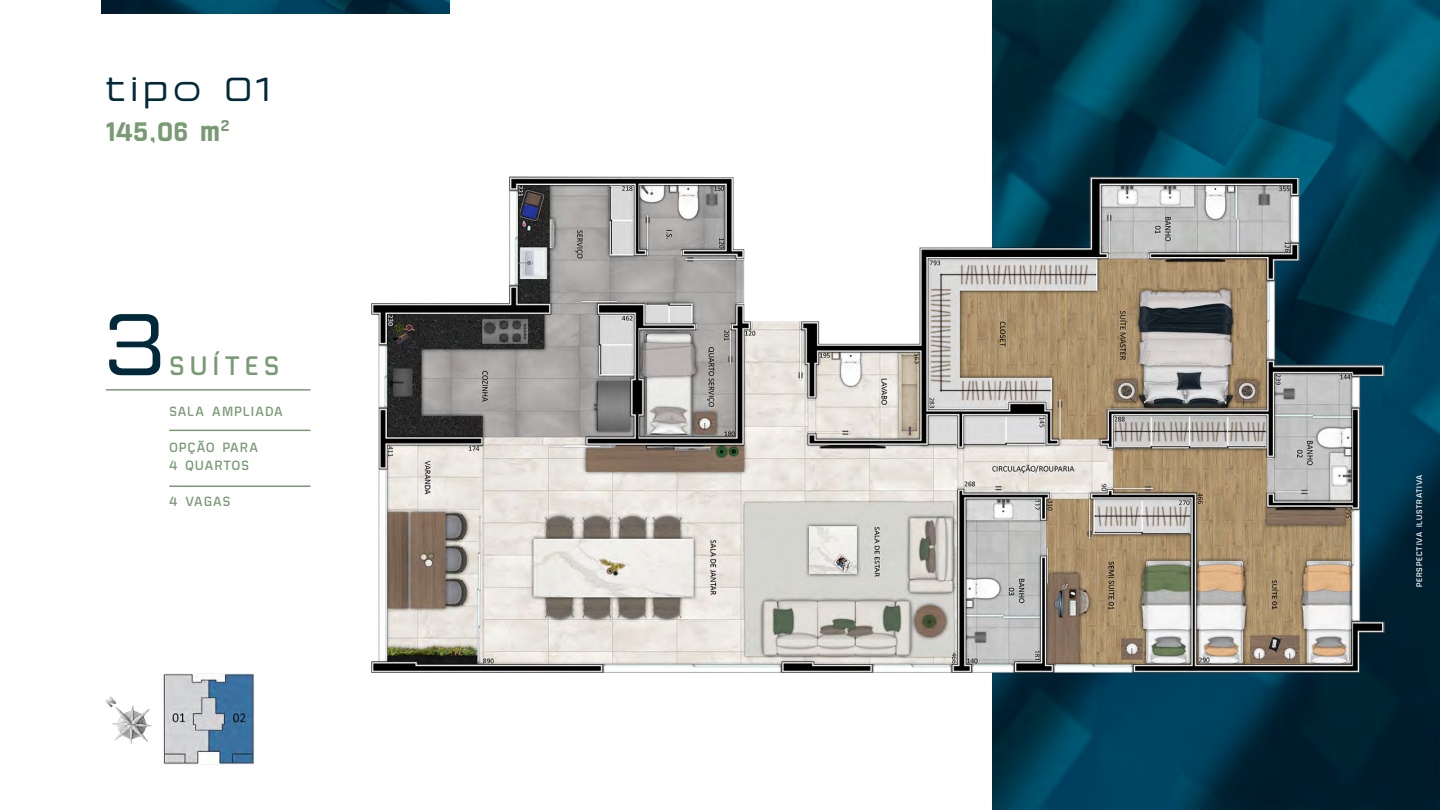
<style>
.page{position:relative;width:1440px;height:810px;background:#fff}
.page>*{position:absolute;margin:0;border:0;box-sizing:border-box;transform-origin:0 0}
.t1{font:expanded 98.4px "Northura";color:#01293a}
.t2{font:expanded 37.5px "Northura";letter-spacing:.15em;color:#01293a}
.t3{font:700 30px "Northura";color:#789b73}
.t4{font:500 30px "Northura";letter-spacing:.2em;color:#789b73}
.t5{font:500 15px/18px "Northura";letter-spacing:.085em;color:#789b73}
.t6{font:500 9px "Northura";letter-spacing:.09em;color:#fff}
</style>
<div class="page">
<img style="left:101px;top:0;width:348px;height:14px">
<img style="left:992px;top:1px;width:448px;height:809px">
<img style="left:106px;top:696px;width:44px;height:48px">
<img style="left:150px;top:673px;width:104px;height:92px">
<hr style="left:106px;top:389px;width:205px;height:2px;background:#789b73">
<hr style="left:169px;top:430px;width:142px;height:1px;background:#789b73">
<hr style="left:169px;top:485px;width:142px;height:2px;background:#789b73">
<img style="left:371px;top:146px;width:1060px;height:558px">
<h2 class="t2" style="left:106px;top:71px;width:164px">tipo 01</h2>
<h3 class="t3" style="left:106px;top:116px;width:124px">145,06 m<sup>2</sup></h3>
<h1 class="t1" style="left:106px;top:296px;width:59px">3</h1>
<h3 class="t4" style="left:169px;top:351px;width:111px">SUÍTES</h3>
<p class="t5" style="left:169px;top:403px;width:115px">SALA AMPLIADA</p>
<p class="t5" style="left:169px;top:439px;width:90px">OPÇÃO PARA<br>4 QUARTOS</p>
<p class="t5" style="left:169px;top:493px;width:62px">4 VAGAS</p>
<p class="t6" style="left:1415px;top:587px;width:114px;rotate:-90deg">PERSPECTIVA ILUSTRATIVA</p>
</div>
